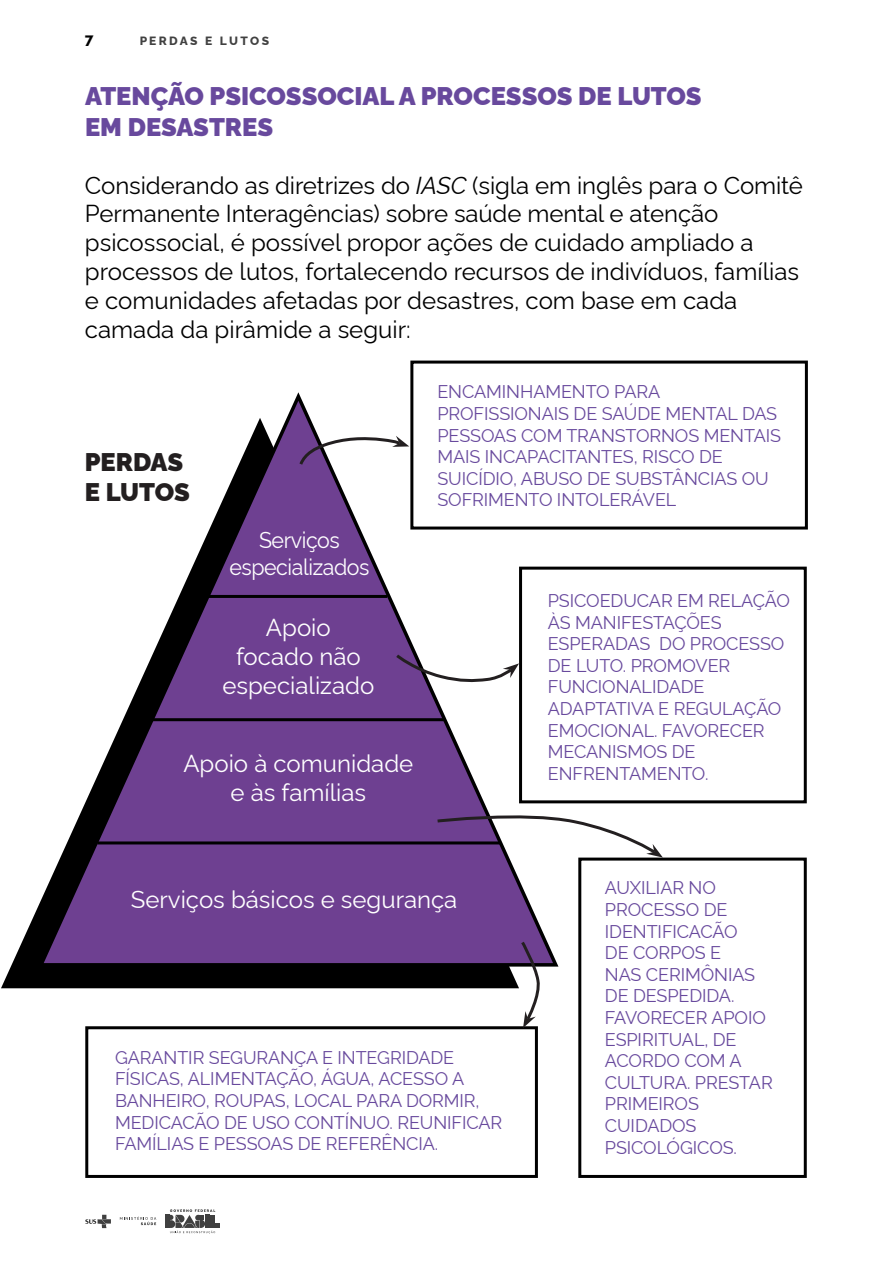
<style>
.page{position:relative;width:893px;height:1263px;background:#fff}
.page>*{position:absolute;margin:0;border:0;box-sizing:border-box;transform-origin:0 0}
.t1{font:900 25.5px "Rawline";color:#68499d}
.t2{font:900 25.5px/30.6px "Rawline";letter-spacing:-.005em;color:#231f20}
.t3{font:24px/28.8px "Rawline";color:#000}
.t4{font:24px/28.8px "Rawline";color:#fff;text-align:center}
.t5{font:22.5px/27px "Rawline";letter-spacing:-.02em;color:#fff;text-align:center;scale:.95 1}
.t6{font:18px/21.6px "Rawline";letter-spacing:-.005em;color:#68499d}
.t7{font:800 15px "Rawline";color:#000}
.t8{font:800 12px "Rawline";letter-spacing:.195em;color:#000}
.s1{font-style:italic}
</style>
<div class="page">
<svg style="left:85px;top:1215px;width:26px;height:13px"></svg>
<svg style="left:165px;top:1209px;width:55px;height:25px"></svg>
<svg style="left:120px;top:1216px;width:36px;height:9px"></svg>
<svg style="left:1px;top:907px;width:518px;height:81px;background:#1e1e1e"></svg>
<svg style="left:38px;top:392px;width:520px;height:574px;fill:#6e4091"></svg>
<hr style="left:97px;top:841px;width:404px;height:3px;background:#000">
<hr style="left:152px;top:718px;width:293px;height:3px;background:#000">
<hr style="left:207px;top:595px;width:180px;height:3px;background:#000">
<svg style="left:297px;top:434px;width:112px;height:34px"></svg>
<div style="left:410px;top:361px;width:398px;height:168px;border:3px solid #000"></div>
<div style="left:519px;top:567px;width:288px;height:236px;border:3px solid #000"></div>
<div style="left:578px;top:857px;width:229px;height:321px;border:3px solid #000"></div>
<div style="left:85px;top:1026px;width:453px;height:152px;border:3px solid #000"></div>
<svg style="left:394px;top:653px;width:125px;height:32px"></svg>
<svg style="left:435px;top:811px;width:228px;height:46px"></svg>
<svg style="left:519px;top:939px;width:25px;height:89px"></svg>
<p class="t7" style="left:85px;top:29px;width:10px">7</p>
<p class="t8" style="left:139px;top:32px;width:131px">PERDAS E LUTOS</p>
<p class="t1" style="left:85px;top:77px;width:618px">ATENÇÃO PSICOSSOCIAL A PROCESSOS DE LUTOS</p>
<p class="t1" style="left:85px;top:107px;width:190px">EM DESASTRES</p>
<p class="t3" style="left:85px;top:168px;width:719px">Considerando as diretrizes do <span class="s1">IASC</span> (sigla em inglês para o Comitê Permanente Interagências) sobre saúde mental e atenção psicossocial, é possível propor ações de cuidado ampliado a processos de lutos, fortalecendo recursos de indivíduos, famílias e comunidades afetadas por desastres, com base em cada camada da pirâmide a seguir:</p>
<p class="t2" style="left:85px;top:444px;width:107px">PERDAS<br>E LUTOS</p>
<p class="t5" style="left:229px;top:524px;width:149px">Serviços especializados</p>
<p class="t4" style="left:222px;top:611px;width:153px">Apoio<br>focado não especializado</p>
<p class="t4" style="left:183px;top:747px;width:231px">Apoio à comunidade e às famílias</p>
<p class="t6" style="left:437px;top:379px;width:345px">ENCAMINHAMENTO PARA<br>PROFISSIONAIS DE SAÚDE MENTAL DAS<br>PESSOAS COM TRANSTORNOS MENTAIS<br>MAIS INCAPACITANTES, RISCO DE<br>SUICÍDIO, ABUSO DE SUBSTÂNCIAS OU<br>SOFRIMENTO INTOLERÁVEL</p>
<p class="t6" style="left:548px;top:588px;width:244px">PSICOEDUCAR EM RELAÇÃO<br>ÀS MANIFESTAÇÕES<br>ESPERADAS DO PROCESSO<br>DE LUTO. PROMOVER<br>FUNCIONALIDADE<br>ADAPTATIVA E REGULAÇÃO<br>EMOCIONAL. FAVORECER<br>MECANISMOS DE<br>ENFRENTAMENTO.</p>
<p class="t4" style="left:131px;top:882px;width:328px">Serviços básicos e segurança</p>
<p class="t6" style="left:115px;top:1045px;width:389px">GARANTIR SEGURANÇA E INTEGRIDADE FÍSICAS, ALIMENTAÇÃO, ÁGUA, ACESSO A BANHEIRO, ROUPAS, LOCAL PARA DORMIR, MEDICACÃO DE USO CONTÍNUO. REUNIFICAR FAMÍLIAS E PESSOAS DE REFERÊNCIA.</p>
<p class="t6" style="left:605px;top:875px;width:169px">AUXILIAR NO<br>PROCESSO DE<br>IDENTIFICACÃO<br>DE CORPOS E<br>NAS CERIMÔNIAS<br>DE DESPEDIDA.<br>FAVORECER APOIO<br>ESPIRITUAL, DE<br>ACORDO COM A<br>CULTURA. PRESTAR<br>PRIMEIROS<br>CUIDADOS<br>PSICOLÓGICOS.</p>
</div>
